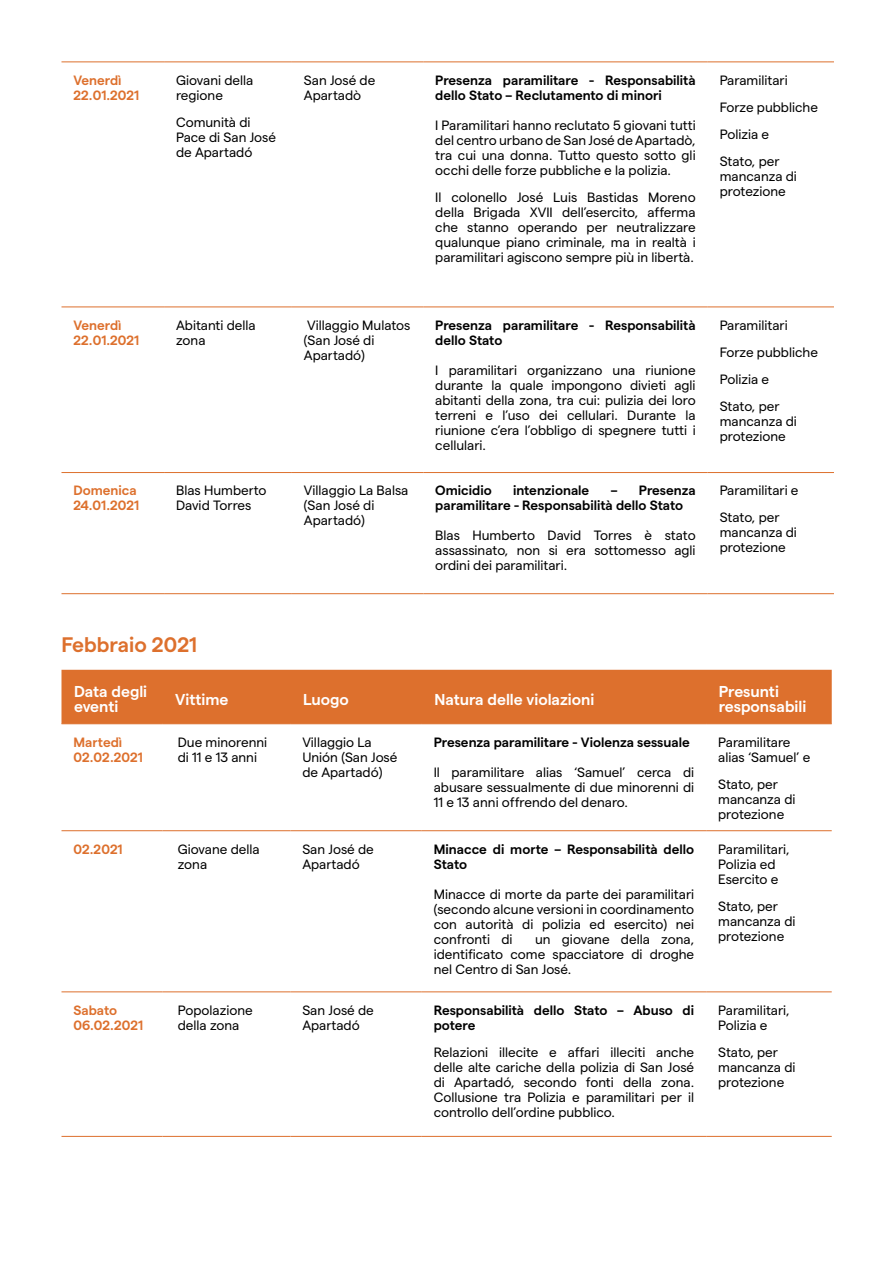
<style>
.page{position:relative;width:894px;height:1263px;background:#fff}
.page>*{position:absolute;margin:0;border:0;box-sizing:border-box;transform-origin:0 0}
.t1{font:600 21px "Matter";color:#dd702d}
.t2{font:600 15.75px/15px "Matter";color:#fff}
.t3{font:13.5px/15px "Matter";color:#000}
.Paragrafo_elenco{font:600 13.5px/15px "Matter";color:#000}
.t4{font:600 13.5px/15px "Matter";color:#dd702d}
</style>
<div class="page">
<hr style="left:62px;top:62px;width:102px;height:1px;background:#dd702d">
<hr style="left:164px;top:62px;width:128px;height:1px;background:#dd702d">
<hr style="left:292px;top:62px;width:131px;height:1px;background:#dd702d">
<hr style="left:423px;top:62px;width:285px;height:1px;background:#dd702d">
<hr style="left:708px;top:62px;width:126px;height:1px;background:#dd702d">
<hr style="left:62px;top:307px;width:102px;height:1px;background:#dd702d">
<hr style="left:164px;top:307px;width:128px;height:1px;background:#dd702d">
<hr style="left:292px;top:307px;width:131px;height:1px;background:#dd702d">
<hr style="left:423px;top:307px;width:285px;height:1px;background:#dd702d">
<hr style="left:708px;top:307px;width:126px;height:1px;background:#dd702d">
<hr style="left:62px;top:472px;width:102px;height:1px;background:#dd702d">
<hr style="left:164px;top:472px;width:128px;height:1px;background:#dd702d">
<hr style="left:292px;top:472px;width:131px;height:1px;background:#dd702d">
<hr style="left:423px;top:472px;width:285px;height:1px;background:#dd702d">
<hr style="left:708px;top:472px;width:126px;height:1px;background:#dd702d">
<hr style="left:62px;top:593px;width:102px;height:1px;background:#dd702d">
<hr style="left:164px;top:593px;width:128px;height:1px;background:#dd702d">
<hr style="left:292px;top:593px;width:131px;height:1px;background:#dd702d">
<hr style="left:423px;top:593px;width:285px;height:1px;background:#dd702d">
<hr style="left:708px;top:593px;width:126px;height:1px;background:#dd702d">
<div style="left:62px;top:670px;width:770px;height:53px;background:#dd702d"></div>
<hr style="left:62px;top:723px;width:101px;height:1px;background:#dd702d">
<hr style="left:163px;top:723px;width:127px;height:1px;background:#dd702d">
<hr style="left:290px;top:723px;width:132px;height:1px;background:#dd702d">
<hr style="left:422px;top:723px;width:284px;height:1px;background:#dd702d">
<hr style="left:706px;top:723px;width:126px;height:1px;background:#dd702d">
<hr style="left:62px;top:830px;width:101px;height:1px;background:#dd702d">
<hr style="left:163px;top:830px;width:127px;height:1px;background:#dd702d">
<hr style="left:290px;top:830px;width:132px;height:1px;background:#dd702d">
<hr style="left:422px;top:830px;width:284px;height:1px;background:#dd702d">
<hr style="left:706px;top:830px;width:126px;height:1px;background:#dd702d">
<hr style="left:62px;top:991px;width:101px;height:1px;background:#dd702d">
<hr style="left:163px;top:991px;width:127px;height:1px;background:#dd702d">
<hr style="left:290px;top:991px;width:132px;height:1px;background:#dd702d">
<hr style="left:422px;top:991px;width:284px;height:1px;background:#dd702d">
<hr style="left:706px;top:991px;width:126px;height:1px;background:#dd702d">
<hr style="left:62px;top:1136px;width:101px;height:1px;background:#dd702d">
<hr style="left:163px;top:1136px;width:127px;height:1px;background:#dd702d">
<hr style="left:290px;top:1136px;width:132px;height:1px;background:#dd702d">
<hr style="left:422px;top:1136px;width:284px;height:1px;background:#dd702d">
<hr style="left:706px;top:1136px;width:126px;height:1px;background:#dd702d">
<p class="t4" style="left:74px;top:71px;width:67px">Venerdì<br>22.01.2021</p>
<p class="t3" style="left:176px;top:71px;width:79px">Giovani della regione</p>
<p class="t3" style="left:176px;top:113px;width:101px">Comunità di<br>Pace di San José de Apartadó</p>
<p class="t3" style="left:304px;top:71px;width:73px">San José de<br>Apartadò</p>
<p class="Paragrafo_elenco" style="left:435px;top:71px;width:262px">Presenza paramilitare - Responsabilità dello Stato – Reclutamento di minori</p>
<p class="t3" style="left:435px;top:116px;width:262px;text-align:justify">I Paramilitari hanno reclutato 5 giovani tutti del centro urbano de San José de Apartadò, tra cui una donna. Tutto questo sotto gli occhi delle forze pubbliche e la polizia.</p>
<p class="t3" style="left:435px;top:188px;width:262px;text-align:justify">Il colonello José Luis Bastidas Moreno della Brigada XVII dell’esercito, afferma che stanno operando per neutralizzare qualunque piano criminale, ma in realtà i paramilitari agiscono sempre più in libertà.</p>
<p class="t4" style="left:74px;top:316px;width:67px">Venerdì<br>22.01.2021</p>
<p class="t3" style="left:176px;top:316px;width:81px">Abitanti della zona</p>
<p class="t3" style="left:304px;top:316px;width:108px">Villaggio Mulatos (San José di<br>Apartadó)</p>
<p class="Paragrafo_elenco" style="left:435px;top:316px;width:262px">Presenza paramilitare - Responsabilità dello Stato</p>
<p class="t3" style="left:435px;top:361px;width:262px;text-align:justify">I paramilitari organizzano una riunione durante la quale impongono divieti agli abitanti della zona, tra cui: pulizia dei loro terreni e l’uso dei cellulari. Durante la riunione c’era l’obbligo di spegnere tutti i cellulari.</p>
<p class="t4" style="left:74px;top:482px;width:65px">Domenica</p>
<p class="t4" style="left:74px;top:497px;width:67px">24.01.2021</p>
<p class="t3" style="left:176px;top:482px;width:92px">Blas Humberto<br>David Torres</p>
<p class="t3" style="left:304px;top:482px;width:106px">Villaggio La Balsa (San José di<br>Apartadó)</p>
<p class="Paragrafo_elenco" style="left:435px;top:482px;width:58px">Omicidio</p>
<p class="Paragrafo_elenco" style="left:513px;top:482px;width:78px">intenzionale</p>
<p class="Paragrafo_elenco" style="left:435px;top:482px;width:262px;text-indent:175px">– Presenza paramilitare - Responsabilità dello Stato</p>
<p class="t3" style="left:435px;top:527px;width:262px;text-align:justify">Blas Humberto David Torres è stato assassinato, non si era sottomesso agli ordini dei paramilitari.</p>
<p class="t3" style="left:720px;top:71px;width:70px">Paramilitari</p>
<p class="t3" style="left:720px;top:98px;width:100px">Forze pubbliche</p>
<p class="t3" style="left:720px;top:125px;width:51px">Polizia e</p>
<p class="t3" style="left:720px;top:152px;width:79px">Stato, per mancanza di protezione</p>
<p class="t3" style="left:720px;top:316px;width:70px">Paramilitari</p>
<p class="t3" style="left:720px;top:343px;width:100px">Forze pubbliche</p>
<p class="t3" style="left:720px;top:370px;width:51px">Polizia e</p>
<p class="t3" style="left:720px;top:397px;width:79px">Stato, per mancanza di protezione</p>
<p class="t3" style="left:720px;top:482px;width:80px">Paramilitari e</p>
<p class="t3" style="left:720px;top:509px;width:79px">Stato, per mancanza di protezione</p>
<p class="t1" style="left:62px;top:629px;width:137px">Febbraio 2021</p>
<p class="t2" style="left:74px;top:683px;width:75px">Data degli eventi</p>
<p class="t2" style="left:175px;top:691px;width:55px">Vittime</p>
<p class="t2" style="left:303px;top:691px;width:47px">Luogo</p>
<p class="t2" style="left:434px;top:691px;width:162px">Natura delle violazioni</p>
<p class="t2" style="left:719px;top:683px;width:89px">Presunti responsabili</p>
<p class="t4" style="left:74px;top:733px;width:50px">Martedì</p>
<p class="t4" style="left:74px;top:748px;width:71px">02.02.2021</p>
<p class="t3" style="left:178px;top:733px;width:91px">Due minorenni di 11 e 13 anni</p>
<p class="t3" style="left:302px;top:733px;width:97px">Villaggio La<br>Unión (San José de Apartadó)</p>
<p class="Paragrafo_elenco" style="left:434px;top:733px;width:258px">Presenza paramilitare - Violenza sessuale</p>
<p class="t3" style="left:718px;top:733px;width:94px">Paramilitare alias ‘Samuel’ e</p>
<p class="t3" style="left:718px;top:775px;width:79px">Stato, per mancanza di protezione</p>
<p class="t3" style="left:434px;top:763px;width:262px;text-align:justify">Il paramilitare alias ‘Samuel’ cerca di abusare sessualmente di due minorenni di 11 e 13 anni offrendo del denaro.</p>
<p class="t4" style="left:74px;top:840px;width:51px">02.2021</p>
<p class="t3" style="left:178px;top:840px;width:83px">Giovane della zona</p>
<p class="t3" style="left:302px;top:840px;width:73px">San José de<br>Apartadó</p>
<p class="Paragrafo_elenco" style="left:434px;top:840px;width:262px">Minacce di morte – Responsabilità dello<br>Stato</p>
<p class="t3" style="left:434px;top:885px;width:262px;text-align:justify">Minacce di morte da parte dei paramilitari (secondo alcune versioni in coordinamento con autorità di polizia ed esercito) nei confronti di</p>
<p class="t3" style="left:434px;top:930px;width:262px;text-align:justify;text-indent:101px">un giovane della zona, identificato come spacciatore di droghe nel Centro di San José.</p>
<p class="t4" style="left:74px;top:1001px;width:45px">Sabato</p>
<p class="t4" style="left:74px;top:1016px;width:71px">06.02.2021</p>
<p class="t3" style="left:178px;top:1001px;width:77px">Popolazione della zona</p>
<p class="t3" style="left:302px;top:1001px;width:73px">San José de<br>Apartadó</p>
<p class="Paragrafo_elenco" style="left:434px;top:1001px;width:262px">Responsabilità dello Stato – Abuso di potere</p>
<p class="t3" style="left:434px;top:1043px;width:262px;text-align:justify">Relazioni illecite e affari illeciti anche delle alte cariche della polizia di San José di Apartadó, secondo fonti della zona.<br>Collusione tra Polizia e paramilitari per il controllo dell’ordine pubblico.</p>
<p class="t3" style="left:718px;top:840px;width:73px">Paramilitari,<br>Polizia ed<br>Esercito e</p>
<p class="t3" style="left:718px;top:897px;width:79px">Stato, per mancanza di protezione</p>
<p class="t3" style="left:718px;top:1001px;width:73px">Paramilitari,<br>Polizia e</p>
<p class="t3" style="left:718px;top:1043px;width:79px">Stato, per mancanza di protezione</p>
</div>
